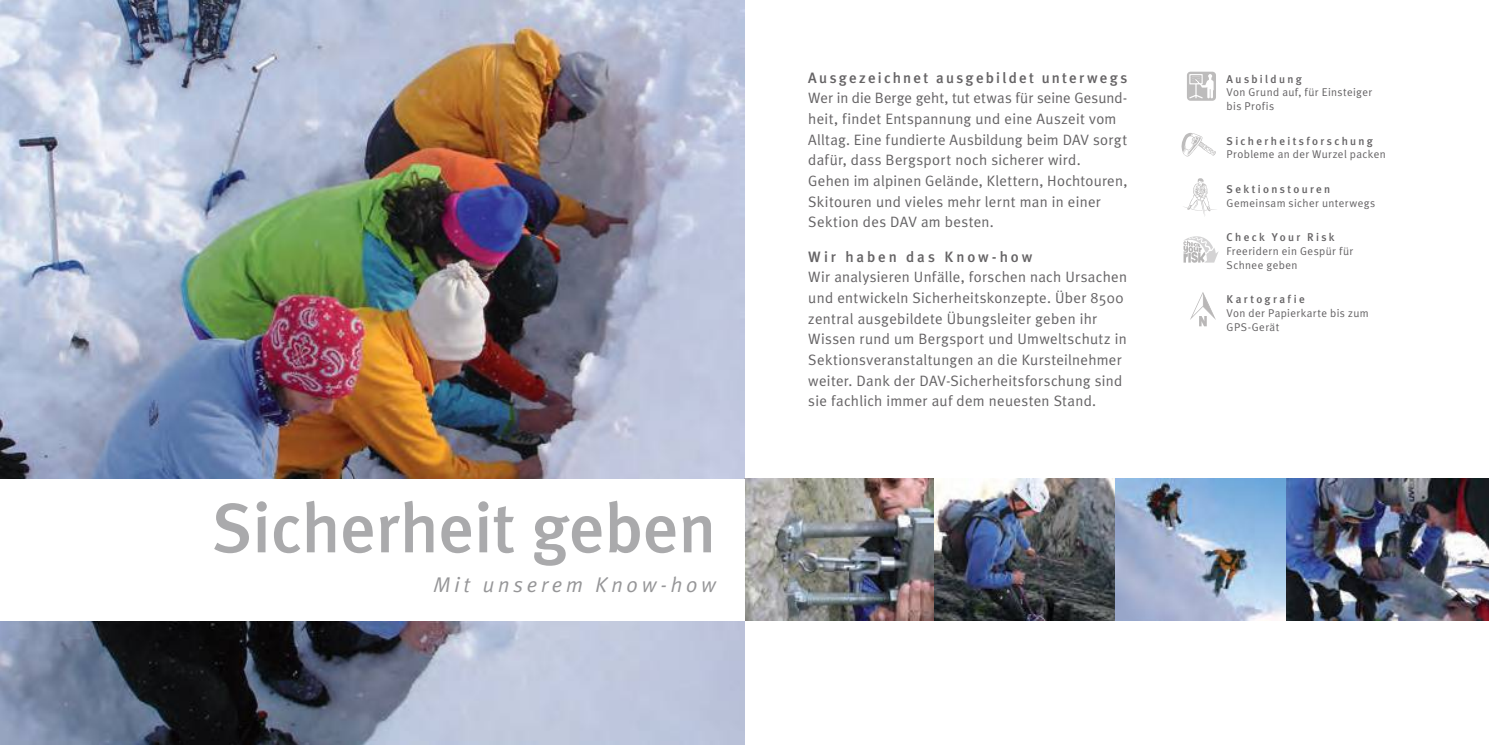
<style>
.page{position:relative;width:1489px;height:745px;background:#fff}
.page>*{position:absolute;margin:0;border:0;box-sizing:border-box;transform-origin:0 0}
.t1{font:500 70px "Meta Plus";color:#aaaaac}
.t2{font:italic 21.25px "Meta Plus Normal";letter-spacing:.18em;color:#969698}
.t3{font:15px/20.6px "Meta Plus Normal";letter-spacing:.02em;color:#656365}
.t4{font:500 15px "Meta Plus";letter-spacing:.15em;color:#656365}
.t5{font:500 15px "Meta Plus";letter-spacing:.195em;color:#656365}
.t6{font:11.25px/13.8px "Meta Plus Normal";letter-spacing:.035em;color:#656365}
.t7{font:500 11.25px "Meta Plus";letter-spacing:.205em;color:#656365}
</style>
<div class="page">
<img style="left:0;top:0;width:744px;height:744px">
<img style="left:933px;top:478px;width:182px;height:142px">
<img style="left:1285px;top:478px;width:203px;height:142px">
<img style="left:744px;top:478px;width:189px;height:142px">
<svg style="left:1115px;top:478px;width:170px;height:142px;background:#98afce"></svg>
<svg style="left:1190px;top:292px;width:25px;height:34px"></svg>
<svg style="left:1183px;top:178px;width:33px;height:38px"></svg>
<svg style="left:1183px;top:236px;width:35px;height:26px"></svg>
<svg style="left:1181px;top:133px;width:34px;height:23px"></svg>
<div style="left:0;top:478px;width:744px;height:142px;background:#fff"></div>
<svg style="left:1187px;top:72px;width:28px;height:29px"></svg>
<h1 class="t1" style="left:212px;top:487px;width:505px">Sicherheit geben</h1>
<h2 class="t2" style="left:433px;top:572px;width:284px">Mit unserem Know-how</h2>
<p class="t4" style="left:808px;top:69px;width:320px">Ausgezeichnet ausgebildet unterwegs</p>
<p class="t3" style="left:808px;top:88px;width:320px">Wer in die Berge geht, tut etwas für seine Gesund&shy;heit, findet Entspannung und eine Auszeit vom Alltag. Eine fundierte Ausbildung beim DAV sorgt dafür, dass Bergsport noch sicherer wird.<br>Gehen im alpinen Gelände, Klettern, Hochtouren, Skitouren und vieles mehr lernt man in einer Sektion des DAV am besten.</p>
<p class="t5" style="left:808px;top:247px;width:225px">Wir haben das Know-how</p>
<p class="t3" style="left:808px;top:266px;width:320px">Wir analysieren Unfälle, forschen nach Ursachen und entwickeln Sicherheitskonzepte. Über 8500 zentral ausgebildete Übungsleiter geben ihr Wissen rund um Bergsport und Umweltschutz in Sektionsveranstaltungen an die Kursteilnehmer weiter. Dank der DAV-Sicherheitsforschung sind sie fachlich immer auf dem neuesten Stand.</p>
<p class="t7" style="left:1226px;top:72px;width:77px">Ausbildung</p>
<p class="t6" style="left:1226px;top:85px;width:147px">Von Grund auf, für Einsteiger bis Profis</p>
<p class="t7" style="left:1226px;top:134px;width:148px">Sicherheitsforschung</p>
<p class="t6" style="left:1226px;top:147px;width:161px">Probleme an der Wurzel packen</p>
<p class="t7" style="left:1226px;top:182px;width:105px">Sektionstouren</p>
<p class="t6" style="left:1226px;top:195px;width:150px">Gemeinsam sicher unterwegs</p>
<p class="t7" style="left:1226px;top:230px;width:109px">Check Your Risk</p>
<p class="t6" style="left:1226px;top:244px;width:128px">Freeridern ein Gespür für<br>Schnee geben</p>
<p class="t7" style="left:1226px;top:292px;width:80px">Kartografie</p>
<p class="t6" style="left:1226px;top:305px;width:143px">Von der Papierkarte bis zum<br>GPS-Gerät</p>
</div>
